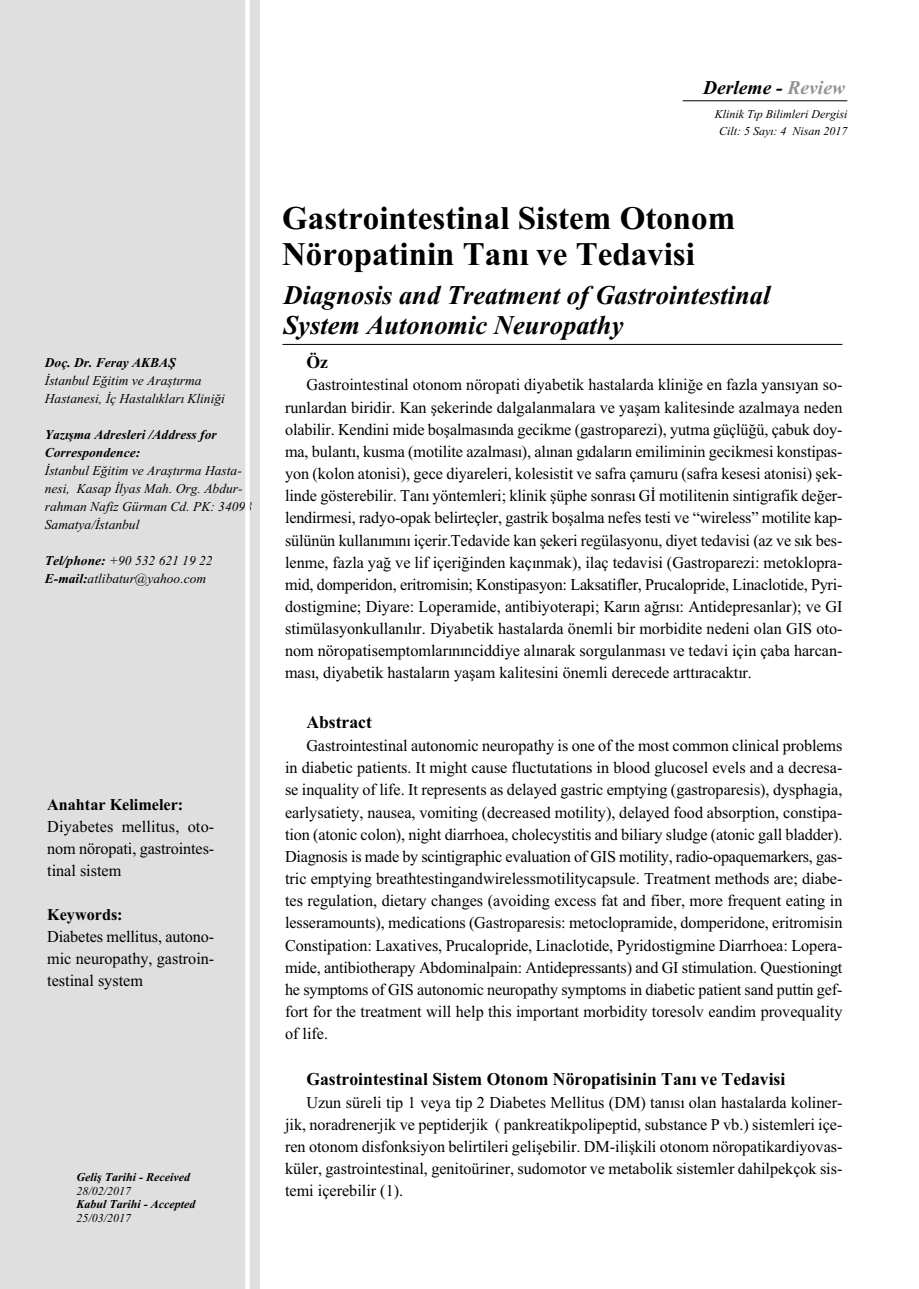
<style>
.page{position:relative;width:919px;height:1289px;background:#fff}
.page>*{position:absolute;margin:0;border:0;box-sizing:border-box;transform-origin:0 0}
.t1{font:700 33px/36px "Times New Roman";color:#000}
.t2{font:italic 700 27px/30px "Times New Roman";color:#000}
.t3{font:italic 700 19.5px "Times New Roman";color:#000}
.t4{font:700 18px "Times New Roman";color:#000}
.t5{font:16.5px/22.2px "Times New Roman";color:#000;text-align:justify}
.t6{font:700 16.5px "Times New Roman";color:#000}
.t7{font:italic 13.5px/18px "Times New Roman";color:#000}
.t8{font:italic 700 13.5px/18px "Times New Roman";color:#000}
.t9{font:italic 12px/16.6px "Times New Roman";color:#000;text-align:center}
.t10{font:italic 700 12px "Times New Roman";color:#000}
.s1{font-weight:700}
.s2{color:#949494}
</style>
<div class="page">
<div style="left:0;top:0;width:260px;height:1288px;background:#dfdfdf"></div>
<hr style="left:282px;top:344px;width:560px;height:1px;background:#000">
<hr style="left:682px;top:100px;width:165px;height:1px;background:#000">
<div style="left:245px;top:0;width:5px;height:1288px;background:#fff"></div>
<p class="t8" style="left:45px;top:355px;width:132px">Doç. Dr. Feray AKBAŞ</p>
<p class="t7" style="left:45px;top:373px;width:182px">İstanbul Eğitim ve Araştırma<br>Hastanesi, İç Hastalıkları Kliniği</p>
<p class="t8" style="left:45px;top:427px;width:173px">Yazışma Adresleri /Address for<br>Correspondence:</p>
<p class="t7" style="left:45px;top:462px;width:209px">İstanbul Eğitim ve Araştırma Hasta&shy;nesi, Kasap İlyas Mah. Org. Abdur&shy;rahman Nafiz Gürman Cd. PK: 34098<br>Samatya/İstanbul</p>
<p class="t7" style="left:45px;top:552px;width:169px"><span class="s1">Tel/phone:</span> +90 532 621 19 22<br><span class="s1">E-mail:</span>atlibatur@yahoo.com</p>
<p class="t6" style="left:47px;top:799px;width:138px">Anahtar Kelimeler:</p>
<p class="t5" style="left:47px;top:817px;width:169px">Diyabetes mellitus, oto&shy;nom nöropati, gastrointes&shy;tinal sistem</p>
<p class="t6" style="left:47px;top:909px;width:77px">Keywords:</p>
<p class="t5" style="left:47px;top:926px;width:169px">Diabetes mellitus, autono&shy;mic neuropathy, gastroin&shy;testinal system</p>
<p class="t10" style="left:77px;top:1173px;width:115px">Geliş Tarihi - Received</p>
<p class="t9" style="left:77px;top:1183px;width:56px">28/02/2017</p>
<p class="t10" style="left:77px;top:1200px;width:121px">Kabul Tarihi - Accepted</p>
<p class="t9" style="left:77px;top:1210px;width:56px">25/03/2017</p>
<p class="t3" style="left:703px;top:81px;width:143px">Derleme - <span class="s2">Review</span></p>
<p class="t9" style="left:714px;top:107px;width:134px">Klinik Tıp Bilimleri Dergisi<br>Cilt: 5 Sayı: 4 Nisan 2017</p>
<h1 class="t1" style="left:282px;top:204px;width:454px">Gastrointestinal Sistem Otonom<br>Nöropatinin Tanı ve Tedavisi</h1>
<h2 class="t2" style="left:283px;top:282px;width:488px">Diagnosis and Treatment of Gastrointestinal<br>System Autonomic Neuropathy</h2>
<p class="t4" style="left:306px;top:356px;width:23px">Öz</p>
<p class="t5" style="left:285px;top:375px;width:559px;text-indent:21px">Gastrointestinal otonom nöropati diyabetik hastalarda kliniğe en fazla yansıyan so&shy;runlardan biridir. Kan şekerinde dalgalanmalara ve yaşam kalitesinde azalmaya neden olabilir. Kendini mide boşalmasında gecikme (gastroparezi), yutma güçlüğü, çabuk doy&shy;ma, bulantı, kusma (motilite azalması), alınan gıdaların emiliminin gecikmesi konstipas&shy;yon (kolon atonisi), gece diyareleri, kolesistit ve safra çamuru (safra kesesi atonisi) şek&shy;linde gösterebilir. Tanı yöntemleri; klinik şüphe sonrası Gİ motilitenin sintigrafik değer&shy;lendirmesi, radyo-opak belirteçler, gastrik boşalma nefes testi ve “wireless” motilite kap&shy;sülünün kullanımını içerir.Tedavide kan şekeri regülasyonu, diyet tedavisi (az ve sık bes&shy;lenme, fazla yağ ve lif içeriğinden kaçınmak), ilaç tedavisi (Gastroparezi: metoklopra&shy;mid, domperidon, eritromisin; Konstipasyon: Laksatifler, Prucalopride, Linaclotide, Pyri&shy;dostigmine; Diyare: Loperamide, antibiyoterapi; Karın ağrısı: Antidepresanlar); ve GI stimülasyonkullanılır. Diyabetik hastalarda önemli bir morbidite nedeni olan GIS oto&shy;nom nöropatisemptomlarınınciddiye alınarak sorgulanması ve tedavi için çaba harcan&shy;ması, diyabetik hastaların yaşam kalitesini önemli derecede arttıracaktır.</p>
<p class="t4" style="left:306px;top:716px;width:67px">Abstract</p>
<p class="t5" style="left:285px;top:736px;width:559px;text-indent:21px">Gastrointestinal autonomic neuropathy is one of the most common clinical problems in diabetic patients. It might cause fluctutations in blood glucosel evels and a decresa&shy;se inquality of life. It represents as delayed gastric emptying (gastroparesis), dysphagia, earlysatiety, nausea, vomiting (decreased motility), delayed food absorption, constipa&shy;tion (atonic colon), night diarrhoea, cholecystitis and biliary sludge (atonic gall bladder).<br>Diagnosis is made by scintigraphic evaluation of GIS motility, radio-opaquemarkers, gas&shy;tric emptying breathtestingandwirelessmotilitycapsule. Treatment methods are; diabe&shy;tes regulation, dietary changes (avoiding excess fat and fiber, more frequent eating in lesseramounts), medications (Gastroparesis: metoclopramide, domperidone, eritromisin Constipation: Laxatives, Prucalopride, Linaclotide, Pyridostigmine Diarrhoea: Lopera&shy;mide, antibiotherapy Abdominalpain: Antidepressants) and GI stimulation. Questioningt he symptoms of GIS autonomic neuropathy symptoms in diabetic patient sand puttin gef&shy;fort for the treatment will help this important morbidity toresolv eandim provequality of life.</p>
<p class="t4" style="left:306px;top:1072px;width:480px">Gastrointestinal Sistem Otonom Nöropatisinin Tanı ve Tedavisi</p>
<p class="t5" style="left:285px;top:1092px;width:559px;text-indent:21px">Uzun süreli tip 1 veya tip 2 Diabetes Mellitus (DM) tanısı olan hastalarda koliner&shy;jik, noradrenerjik ve peptiderjik ( pankreatikpolipeptid, substance P vb.) sistemleri içe&shy;ren otonom disfonksiyon belirtileri gelişebilir. DM-ilişkili otonom nöropatikardiyovas&shy;küler, gastrointestinal, genitoüriner, sudomotor ve metabolik sistemler dahilpekçok sis&shy;temi içerebilir (1).</p>
</div>
